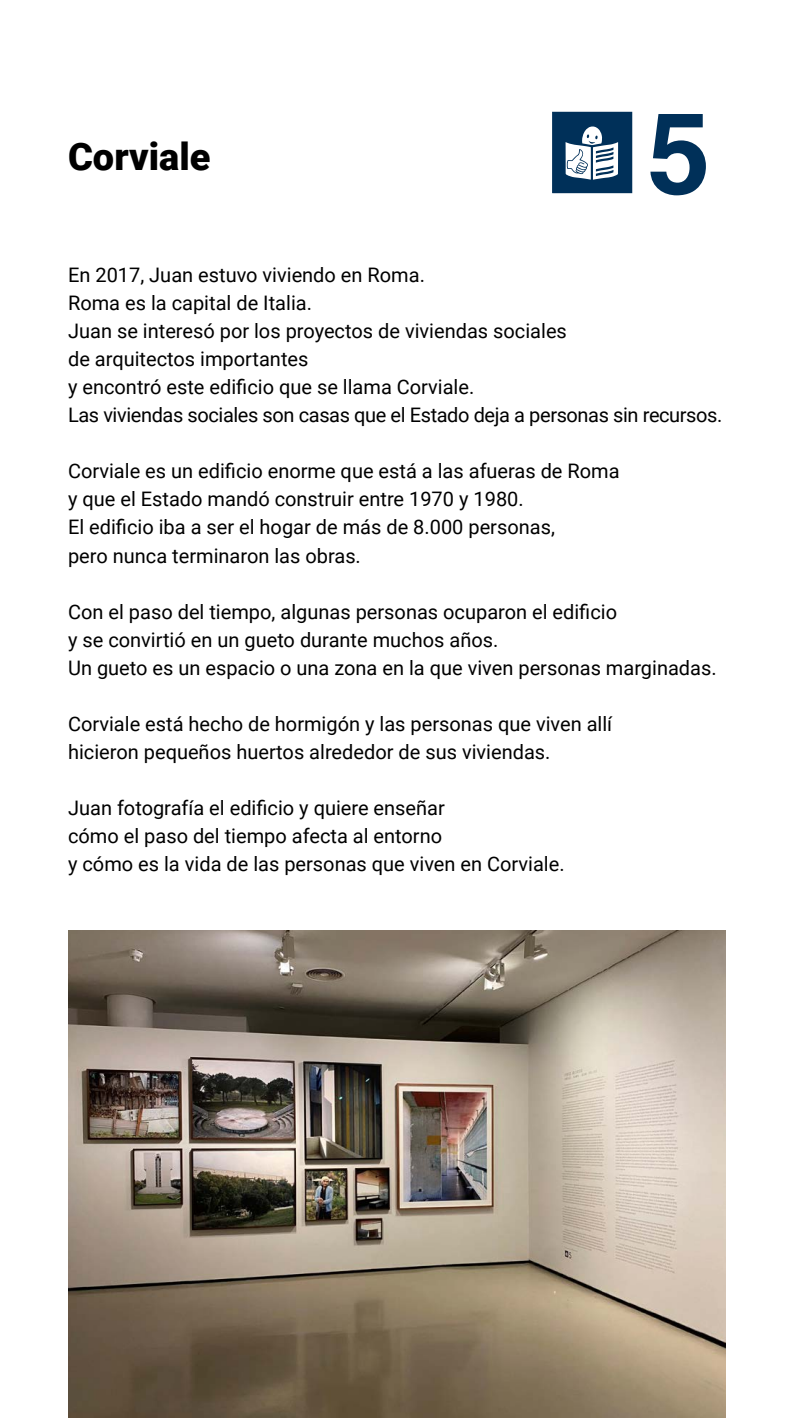
<style>
.page{position:relative;width:794px;height:1418px;background:#fff}
.page>*{position:absolute;margin:0;border:0;box-sizing:border-box;transform-origin:0 0}
.t1{font:700 113.4px "Helvetica LT Std";color:#003059}
.t2{font:900 38px "Roboto";color:#000}
.t3{font:20px "Roboto";color:#000}
.t4{font:20px "Roboto";letter-spacing:-.02em;color:#000}
</style>
<div class="page">
<svg style="left:552px;top:112px;width:80px;height:81px"></svg>
<img style="left:68px;top:930px;width:658px;height:487px">
<p class="t2" style="left:68px;top:130px;width:144px">Corviale</p>
<p class="t1" style="left:647px;top:84px;width:65px">5</p>
<p class="t3" style="left:68px;top:261px;width:358px">En 2017, Juan estuvo viviendo en Roma.</p>
<p class="t3" style="left:68px;top:289px;width:245px">Roma es la capital de Italia.</p>
<p class="t3" style="left:68px;top:317px;width:500px">Juan se interesó por los proyectos de viviendas sociales</p>
<p class="t3" style="left:68px;top:345px;width:242px">de arquitectos importantes</p>
<p class="t3" style="left:68px;top:373px;width:408px">y encontró este edificio que se llama Corviale.</p>
<p class="t4" style="left:68px;top:401px;width:656px">Las viviendas sociales son casas que el Estado deja a personas sin recursos.</p>
<p class="t3" style="left:68px;top:457px;width:553px">Corviale es un edificio enorme que está a las afueras de Roma</p>
<p class="t3" style="left:68px;top:485px;width:457px">y que el Estado mandó construir entre 1970 y 1980.</p>
<p class="t3" style="left:68px;top:513px;width:488px">El edificio iba a ser el hogar de más de 8.000 personas,</p>
<p class="t3" style="left:68px;top:541px;width:294px">pero nunca terminaron las obras.</p>
<p class="t3" style="left:68px;top:597px;width:550px">Con el paso del tiempo, algunas personas ocuparon el edificio</p>
<p class="t3" style="left:68px;top:625px;width:432px">y se convirtió en un gueto durante muchos años.</p>
<p class="t3" style="left:68px;top:653px;width:650px">Un gueto es un espacio o una zona en la que viven personas marginadas.</p>
<p class="t3" style="left:68px;top:709px;width:545px">Corviale está hecho de hormigón y las personas que viven allí</p>
<p class="t3" style="left:68px;top:737px;width:484px">hicieron pequeños huertos alrededor de sus viviendas.</p>
<p class="t3" style="left:68px;top:793px;width:378px">Juan fotografía el edificio y quiere enseñar</p>
<p class="t3" style="left:68px;top:821px;width:375px">cómo el paso del tiempo afecta al entorno</p>
<p class="t3" style="left:68px;top:849px;width:498px">y cómo es la vida de las personas que viven en Corviale.</p>
</div>
